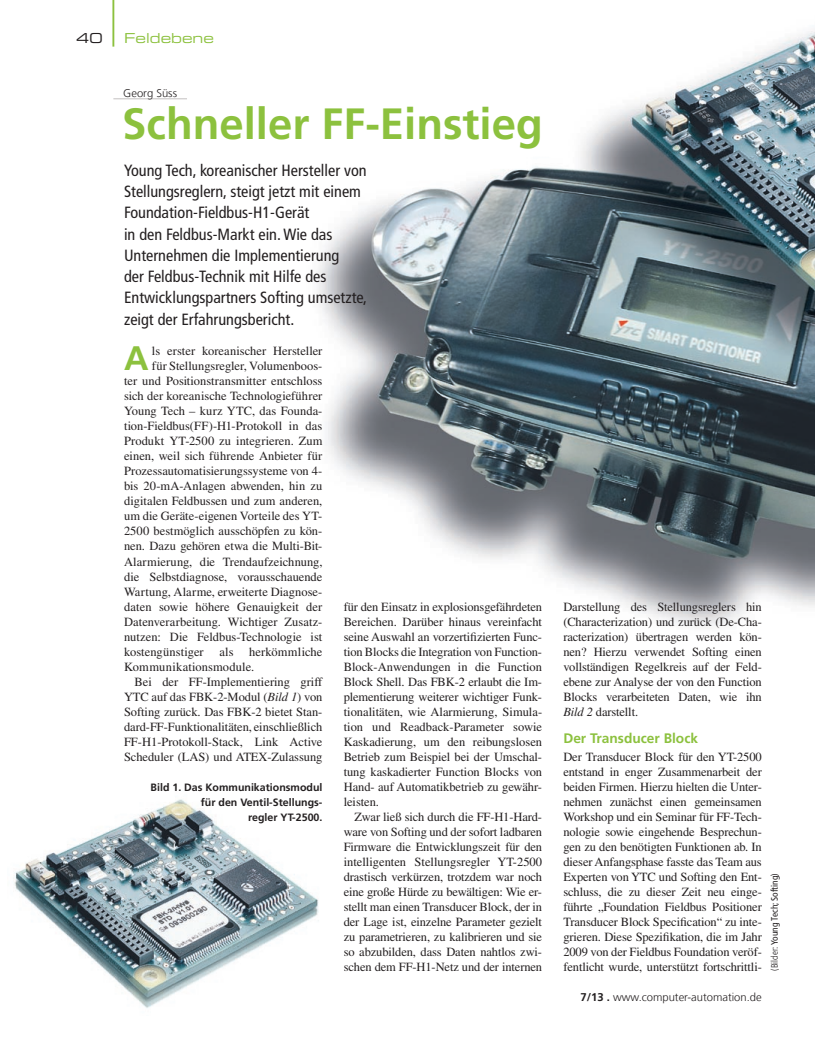
<style>
.page{position:relative;width:815px;height:1053px;background:#fff}
.page>*{position:absolute;margin:0;border:0;box-sizing:border-box;transform-origin:0 0}
.Headline{font:700 43.75px "Frutiger LT Com";color:#8cc13e}
.Initial{font:700 34px "Frutiger LT Com";color:#8cc13e}
.Vorspann{font:condensed 16.25px/21.2px "Frutiger LT Pro";color:#231f20}
.Zwischenueberschrift{font:700 13.75px "Frutiger LT Com";color:#8cc13e}
.t1{font:13.75px "Eurostile LT Std Ex 2";color:#8cc13e}
.t2{font:13.75px "Eurostile LT Std Ex 2";color:#231f20}
.Text_Einzug{font:12.5px/15px "Times LT Std";letter-spacing:-.01em;color:#231f20;text-align:justify}
.Initial-2{font:12.5px "Times LT Std";color:#231f20}
.Text{font:12.5px/15px "Times LT Std";letter-spacing:-.01em;color:#231f20;text-align:justify}
.Autorenzeile{font:300 11.25px "Frutiger LT Com";color:#231f20}
.Bildunterschrift{font:700 10.62px/15px "Frutiger LT Com";color:#231f20;text-align:right}
.Quelle{font:condensed 9.38px "Frutiger LT Pro";color:#231f20}
.s1{font-style:italic}
.s2{font-weight:700}
.s3{font-weight:300}
</style>
<div class="page">
<hr style="left:112px;top:0;width:2px;height:47px;background:#8cc13e">
<img style="left:318px;top:31px;width:497px;height:595px">
<hr style="left:113px;top:98px;width:74px;height:1px;background:#cfcdcc">
<img style="left:14px;top:799px;width:305px;height:209px">
<p class="t2" style="left:76px;top:29px;width:28px">40</p>
<p class="t1" style="left:124px;top:29px;width:91px">Feldebene</p>
<p class="Autorenzeile" style="left:123px;top:87px;width:55px">Georg Süss</p>
<p class="Headline" style="left:122px;top:98px;width:422px">Schneller FF-Einstieg</p>
<p class="Vorspann" style="left:124px;top:159px;width:245px">Young Tech, koreanischer Hersteller von Stellungsreglern, steigt jetzt mit einem Foundation-Fieldbus-H1-Gerät<br>in den Feldbus-Markt ein. Wie das Unternehmen die Implementierung<br>der Feldbus-Technik mit Hilfe des Entwicklungspartners Softing umsetzte, zeigt der Erfahrungsbericht.</p>
<p class="Initial" style="left:124px;top:338px;width:26px">A</p>
<p class="Initial-2" style="left:152px;top:344px;width:172px">ls erster koreanischer Hersteller</p>
<p class="Initial-2" style="left:152px;top:359px;width:172px">für Stellungsregler, Volumenboos-</p>
<p class="Initial-2" style="left:124px;top:374px;width:200px">ter und Positionstransmitter entschloss</p>
<p class="Initial-2" style="left:124px;top:389px;width:200px">sich der koreanische Technologieführer</p>
<p class="Initial-2" style="left:124px;top:404px;width:200px">Young Tech – kurz YTC, das Founda-</p>
<p class="Initial-2" style="left:124px;top:419px;width:200px">tion-Fieldbus(FF)-H1-Protokoll in das</p>
<p class="Initial-2" style="left:124px;top:434px;width:200px">Produkt YT-2500 zu integrieren. Zum</p>
<p class="Initial-2" style="left:124px;top:449px;width:200px">einen, weil sich führende Anbieter für</p>
<p class="Initial-2" style="left:124px;top:464px;width:200px">Prozessautomatisierungssysteme von 4-</p>
<p class="Initial-2" style="left:124px;top:479px;width:200px">bis 20-mA-Anlagen abwenden, hin zu</p>
<p class="Initial-2" style="left:124px;top:494px;width:200px">digitalen Feldbussen und zum anderen,</p>
<p class="Initial-2" style="left:124px;top:509px;width:200px">um die Geräte-eigenen Vorteile des YT-</p>
<p class="Initial-2" style="left:124px;top:524px;width:200px">2500 bestmöglich ausschöpfen zu kön-</p>
<p class="Initial-2" style="left:124px;top:539px;width:200px">nen. Dazu gehören etwa die Multi-Bit-</p>
<p class="Initial-2" style="left:124px;top:554px;width:200px">Alarmierung, die Trendaufzeichnung,</p>
<p class="Initial-2" style="left:124px;top:569px;width:200px">die Selbstdiagnose, vorausschauende</p>
<p class="Initial-2" style="left:124px;top:584px;width:200px">Wartung, Alarme, erweiterte Diagnose-</p>
<p class="Initial-2" style="left:124px;top:599px;width:200px">daten sowie höhere Genauigkeit der</p>
<p class="Initial-2" style="left:124px;top:614px;width:200px">Datenverarbeitung. Wichtiger Zusatz-</p>
<p class="Initial-2" style="left:124px;top:629px;width:200px">nutzen: Die Feldbus-Technologie ist</p>
<p class="Initial-2" style="left:124px;top:644px;width:200px">kostengünstiger als herkömmliche</p>
<p class="Initial-2" style="left:124px;top:659px;width:132px">Kommunikationsmodule.</p>
<p class="Text_Einzug" style="left:124px;top:673px;width:200px;text-indent:11px">Bei der FF-Implementiering griff YTC auf das FBK-2-Modul (<span class="s1">Bild 1</span>) von Softing zurück. Das FBK-2 bietet Stan&shy;dard-FF-Funktionalitäten, einschließlich FF-H1-Protokoll-Stack, Link Active Scheduler (LAS) und ATEX-Zulassung</p>
<p class="Text_Einzug" style="left:344px;top:598px;width:200px">für den Einsatz in explosionsgefährdeten Bereichen. Darüber hinaus vereinfacht seine Auswahl an vorzertifizierten Func&shy;tion Blocks die Integration von Function-Block-Anwendungen in die Function Block Shell. Das FBK-2 erlaubt die Im&shy;plementierung weiterer wichtiger Funk&shy;tionalitäten, wie Alarmierung, Simula&shy;tion und Readback-Parameter sowie Kaskadierung, um den reibungslosen Betrieb zum Beispiel bei der Umschal&shy;tung kaskadierter Function Blocks von Hand- auf Automatikbetrieb zu gewähr&shy;leisten.</p>
<p class="Text_Einzug" style="left:344px;top:808px;width:200px;text-indent:11px">Zwar ließ sich durch die FF-H1-Hard&shy;ware von Softing und der sofort ladbaren Firmware die Entwicklungszeit für den intelligenten Stellungsregler YT-2500 drastisch verkürzen, trotzdem war noch eine große Hürde zu bewältigen: Wie er&shy;stellt man einen Transducer Block, der in der Lage ist, einzelne Parameter gezielt zu parametrieren, zu kalibrieren und sie so abzubilden, dass Daten nahtlos zwi&shy;schen dem FF-H1-Netz und der internen</p>
<p class="Bildunterschrift" style="left:151px;top:779px;width:173px">Bild 1. Das Kommunikationsmodul für den Ventil-Stellungs-<br>regler YT-2500.</p>
<p class="Text_Einzug" style="left:563px;top:598px;width:200px">Darstellung des Stellungsreglers hin (Characterization) und zurück (De-Cha&shy;racterization) übertragen werden kön&shy;nen? Hierzu verwendet Softing einen vollständigen Regelkreis auf der Feld&shy;ebene zur Analyse der von den Function Blocks verarbeiteten Daten, wie ihn <span class="s1">Bild 2</span> darstellt.</p>
<p class="Zwischenueberschrift" style="left:563px;top:730px;width:136px">Der Transducer Block</p>
<p class="Text" style="left:563px;top:748px;width:200px">Der Transducer Block für den YT-2500 entstand in enger Zusammenarbeit der beiden Firmen. Hierzu hielten die Unter&shy;nehmen zunächst einen gemeinsamen Workshop und ein Seminar für FF-Tech&shy;nologie sowie eingehende Besprechun&shy;gen zu den benötigten Funktionen ab. In dieser Anfangsphase fasste das Team aus Experten von YTC und Softing den Ent&shy;schluss, die zu dieser Zeit neu einge&shy;führte „Foundation Fieldbus Positioner Transducer Block Specification“ zu inte&shy;grieren. Diese Spezifikation, die im Jahr 2009 von der Fieldbus Foundation veröf&shy;fentlicht wurde, unterstützt fortschrittli-</p>
<p class="Autorenzeile" style="left:581px;top:990px;width:183px"><span class="s2">7/13 .</span> www.computer-automation.de</p>
<p class="Quelle" style="left:769px;top:970px;width:99px;rotate:-90deg"><span class="s3">(Bilder:</span> Young Tech; Softing)</p>
</div>
